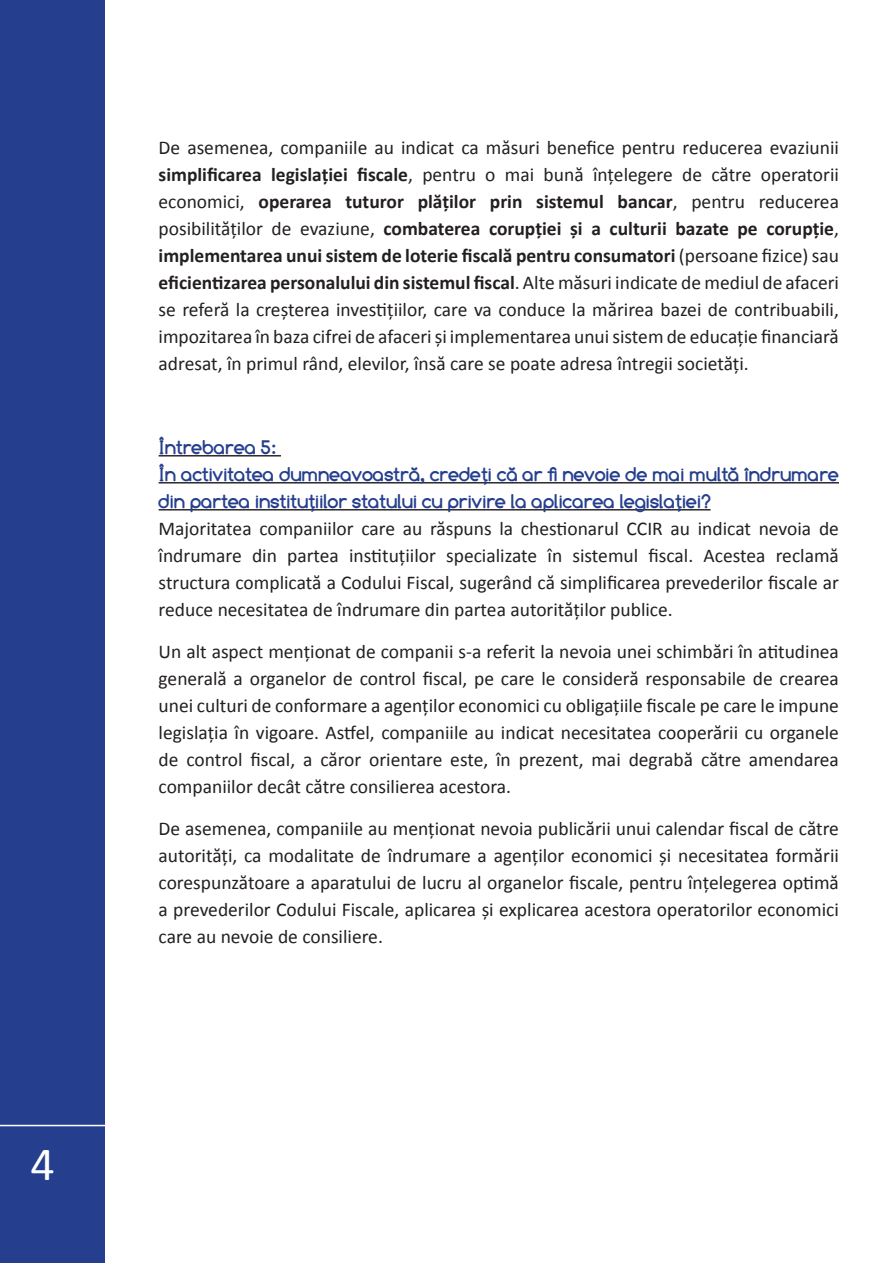
<style>
.page{position:relative;width:893px;height:1263px;background:#fff}
.page>*{position:absolute;margin:0;border:0;box-sizing:border-box;transform-origin:0 0}
.t1{font:48px "Calibri";color:#fff}
.t2{font:19.5px/27px "Calibri";color:#231f20;text-align:justify}
.t3{font:700 19.5px/27px "Comfortaa";color:#253f8e}
.s1{font-weight:700}
</style>
<div class="page">
<hr style="left:159px;top:455px;width:122px;height:1px;background:#231f20">
<hr style="left:159px;top:482px;width:680px;height:1px;background:#231f20">
<hr style="left:159px;top:509px;width:552px;height:1px;background:#231f20">
<div style="left:0;top:0;width:104px;height:1263px;background:#253f8e"></div>
<hr style="left:0;top:1125px;width:893px;height:1px;background:#fff">
<h1 class="t1" style="left:31px;top:1134px;width:26px">4</h1>
<p class="t2" style="left:159px;top:133px;width:682px">De asemenea, companiile au indicat ca măsuri benefice pentru reducerea evaziunii <span class="s1">simplificarea legislaţiei fiscale</span>, pentru o mai bună înţelegere de către operatorii economici, <span class="s1">operarea tuturor plăţilor prin sistemul bancar</span>, pentru reducerea posibilităţilor de evaziune, <span class="s1">combaterea corupţiei şi a culturii bazate pe corupţie</span>, <span class="s1">implementarea unui sistem de loterie fiscală pentru consumatori</span> (persoane fizice) sau <span class="s1">eficientizarea personalului din sistemul fiscal</span>. Alte măsuri indicate de mediul de afaceri se referă la creşterea investiţiilor, care va conduce la mărirea bazei de contribuabili, impozitarea în baza cifrei de afaceri şi implementarea unui sistem de educaţie financiară adresat, în primul rând, elevilor, însă care se poate adresa întregii societăţi.</p>
<p class="t3" style="left:159px;top:433px;width:682px">Întrebarea 5:<br>În activitatea dumneavoastră, credeţi că ar fi nevoie de mai multă îndrumare din partea instituţiilor statului cu privire la aplicarea legislaţiei?</p>
<p class="t2" style="left:159px;top:514px;width:682px">Majoritatea companiilor care au răspuns la chestionarul CCIR au indicat nevoia de îndrumare din partea instituţiilor specializate în sistemul fiscal. Acestea reclamă structura complicată a Codului Fiscal, sugerând că simplificarea prevederilor fiscale ar reduce necesitatea de îndrumare din partea autorităţilor publice.</p>
<p class="t2" style="left:159px;top:637px;width:682px">Un alt aspect menţionat de companii s-a referit la nevoia unei schimbări în atitudinea generală a organelor de control fiscal, pe care le consideră responsabile de crearea unei culturi de conformare a agenţilor economici cu obligaţiile fiscale pe care le impune legislaţia în vigoare. Astfel, companiile au indicat necesitatea cooperării cu organele de control fiscal, a căror orientare este, în prezent, mai degrabă către amendarea companiilor decât către consilierea acestora.</p>
<p class="t2" style="left:159px;top:814px;width:682px">De asemenea, companiile au menţionat nevoia publicării unui calendar fiscal de către autorităţi, ca modalitate de îndrumare a agenţilor economici şi necesitatea formării corespunzătoare a aparatului de lucru al organelor fiscale, pentru înţelegerea optimă a prevederilor Codului Fiscale, aplicarea şi explicarea acestora operatorilor economici care au nevoie de consiliere.</p>
</div>
